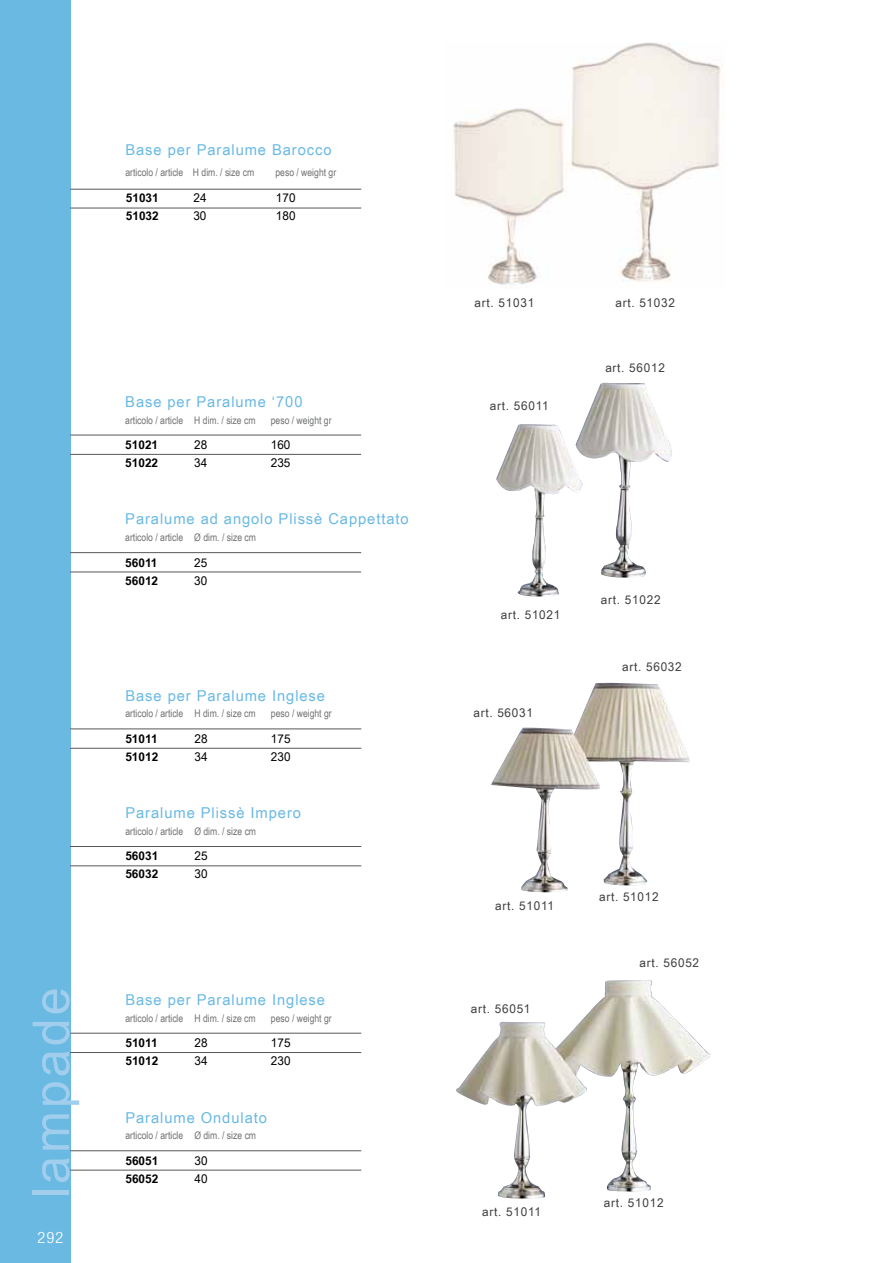
<style>
.page{position:relative;width:893px;height:1263px;background:#fff}
.page>*{position:absolute;margin:0;border:0;box-sizing:border-box;transform-origin:0 0}
.t1{font:51px "Arial Narrow";letter-spacing:.05em;color:#a0ceec;scale:1.2 1}
.t2{font:15px "Arial Narrow";letter-spacing:.05em;color:#69b9e3;scale:1.2 1}
.t3{font:300 condensed 15px "Helvetica";color:#fff;scale:1.2 1}
.t4{font:12px "Arial Narrow";letter-spacing:.05em;color:#3e3d40;scale:1.2 1}
.t5{font:700 12px "Arial Narrow";color:#000;scale:1.2 1}
.t6{font:12px "Arial Narrow";color:#000;scale:1.2 1}
.t7{font:10.5px "Arial Narrow";color:#707172}
</style>
<div class="page">
<div style="left:0;top:0;width:70px;height:1263px;background:#69b9e3"></div>
<img style="left:496px;top:383px;width:176px;height:214px">
<hr style="left:70px;top:435px;width:291px;height:1px;background:#58585a">
<hr style="left:70px;top:552px;width:291px;height:1px;background:#58585a">
<hr style="left:70px;top:454px;width:291px;height:1px;background:#58585a">
<hr style="left:70px;top:572px;width:291px;height:1px;background:#58585a">
<img style="left:491px;top:683px;width:199px;height:210px">
<hr style="left:70px;top:729px;width:291px;height:1px;background:#58585a">
<hr style="left:70px;top:846px;width:291px;height:1px;background:#58585a">
<hr style="left:70px;top:748px;width:291px;height:1px;background:#58585a">
<hr style="left:70px;top:865px;width:291px;height:1px;background:#58585a">
<img style="left:456px;top:980px;width:255px;height:218px">
<hr style="left:70px;top:1033px;width:291px;height:1px;background:#58585a">
<hr style="left:70px;top:1150px;width:291px;height:1px;background:#58585a">
<hr style="left:70px;top:1052px;width:291px;height:1px;background:#58585a">
<hr style="left:70px;top:1170px;width:291px;height:1px;background:#58585a">
<img style="left:453px;top:43px;width:268px;height:242px">
<hr style="left:70px;top:189px;width:291px;height:1px;background:#58585a">
<hr style="left:70px;top:208px;width:291px;height:1px;background:#58585a">
<h2 class="t2" style="left:125px;top:139px;width:173px">Base per Paralume Barocco</h2>
<p class="t5" style="left:126px;top:189px;width:29px">51031</p>
<p class="t6" style="left:193px;top:189px;width:12px">24</p>
<p class="t6" style="left:276px;top:189px;width:18px">170</p>
<p class="t5" style="left:126px;top:207px;width:29px">51032</p>
<p class="t6" style="left:193px;top:207px;width:12px">30</p>
<p class="t6" style="left:276px;top:207px;width:18px">180</p>
<p class="t7" style="left:125px;top:165px;width:130px">articolo / article H dim. / size cm</p>
<p class="t7" style="left:275px;top:165px;width:62px">peso / weight gr</p>
<h1 class="t1" style="left:14px;top:1198px;width:177px;rotate:-90deg">lampade</h1>
<h2 class="t3" style="left:38px;top:1229px;width:23px">292</h2>
<h2 class="t2" style="left:125px;top:390px;width:149px">Base per Paralume ‘700</h2>
<p class="t7" style="left:125px;top:412px;width:132px">articolo / article H dim. / size cm</p>
<p class="t7" style="left:271px;top:412px;width:62px">peso / weight gr</p>
<p class="t5" style="left:125px;top:436px;width:29px">51021</p>
<p class="t6" style="left:194px;top:436px;width:12px">28</p>
<p class="t6" style="left:271px;top:436px;width:18px">160</p>
<p class="t5" style="left:125px;top:454px;width:29px">51022</p>
<p class="t6" style="left:194px;top:454px;width:12px">34</p>
<p class="t6" style="left:271px;top:454px;width:18px">235</p>
<h2 class="t2" style="left:125px;top:508px;width:238px">Paralume ad angolo Plissè Cappettato</h2>
<p class="t7" style="left:125px;top:530px;width:132px">articolo / article Ø dim. / size cm</p>
<p class="t5" style="left:125px;top:553px;width:28px">56011</p>
<p class="t6" style="left:194px;top:553px;width:12px">25</p>
<p class="t5" style="left:125px;top:571px;width:29px">56012</p>
<p class="t6" style="left:194px;top:571px;width:12px">30</p>
<h2 class="t2" style="left:125px;top:684px;width:168px">Base per Paralume Inglese</h2>
<p class="t7" style="left:125px;top:706px;width:132px">articolo / article H dim. / size cm</p>
<p class="t7" style="left:271px;top:706px;width:62px">peso / weight gr</p>
<p class="t5" style="left:125px;top:729px;width:28px">51011</p>
<p class="t6" style="left:194px;top:730px;width:12px">28</p>
<p class="t6" style="left:271px;top:730px;width:18px">175</p>
<p class="t5" style="left:125px;top:747px;width:29px">51012</p>
<p class="t6" style="left:194px;top:748px;width:12px">34</p>
<p class="t6" style="left:271px;top:748px;width:18px">230</p>
<h2 class="t2" style="left:125px;top:802px;width:148px">Paralume Plissè Impero</h2>
<p class="t7" style="left:125px;top:823px;width:132px">articolo / article Ø dim. / size cm</p>
<p class="t5" style="left:125px;top:847px;width:29px">56031</p>
<p class="t6" style="left:194px;top:847px;width:12px">25</p>
<p class="t5" style="left:125px;top:865px;width:29px">56032</p>
<p class="t6" style="left:194px;top:865px;width:12px">30</p>
<h2 class="t2" style="left:125px;top:989px;width:168px">Base per Paralume Inglese</h2>
<p class="t7" style="left:125px;top:1010px;width:132px">articolo / article H dim. / size cm</p>
<p class="t7" style="left:271px;top:1010px;width:62px">peso / weight gr</p>
<p class="t5" style="left:125px;top:1034px;width:28px">51011</p>
<p class="t6" style="left:194px;top:1034px;width:12px">28</p>
<p class="t6" style="left:271px;top:1034px;width:18px">175</p>
<p class="t5" style="left:125px;top:1052px;width:29px">51012</p>
<p class="t6" style="left:194px;top:1052px;width:12px">34</p>
<p class="t6" style="left:271px;top:1052px;width:18px">230</p>
<h2 class="t2" style="left:125px;top:1106px;width:119px">Paralume Ondulato</h2>
<p class="t7" style="left:125px;top:1128px;width:132px">articolo / article Ø dim. / size cm</p>
<p class="t5" style="left:125px;top:1151px;width:29px">56051</p>
<p class="t6" style="left:194px;top:1151px;width:12px">30</p>
<p class="t5" style="left:125px;top:1169px;width:29px">56052</p>
<p class="t6" style="left:194px;top:1169px;width:12px">40</p>
<p class="t4" style="left:475px;top:294px;width:51px">art. 51031</p>
<p class="t4" style="left:615px;top:294px;width:51px">art. 51032</p>
<p class="t4" style="left:490px;top:397px;width:50px">art. 56011</p>
<p class="t4" style="left:605px;top:358px;width:51px">art. 56012</p>
<p class="t4" style="left:501px;top:606px;width:51px">art. 51021</p>
<p class="t4" style="left:473px;top:704px;width:51px">art. 56031</p>
<p class="t4" style="left:601px;top:591px;width:51px">art. 51022</p>
<p class="t4" style="left:622px;top:658px;width:51px">art. 56032</p>
<p class="t4" style="left:495px;top:897px;width:50px">art. 51011</p>
<p class="t4" style="left:471px;top:1000px;width:51px">art. 56051</p>
<p class="t4" style="left:599px;top:888px;width:51px">art. 51012</p>
<p class="t4" style="left:639px;top:954px;width:51px">art. 56052</p>
<p class="t4" style="left:482px;top:1203px;width:50px">art. 51011</p>
<p class="t4" style="left:604px;top:1194px;width:51px">art. 51012</p>
</div>
